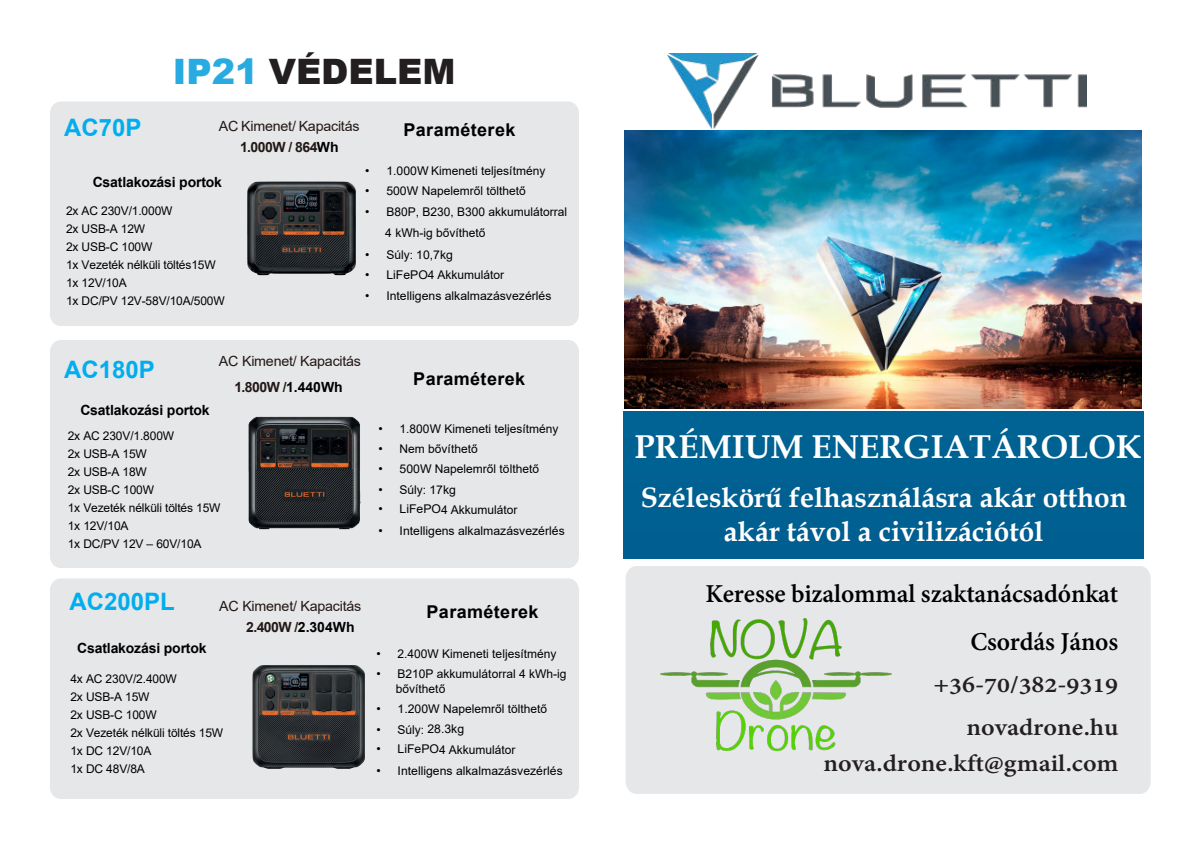
<style>
.page{position:relative;width:1202px;height:854px;background:#fff}
.page>*{position:absolute;margin:0;border:0;box-sizing:border-box;transform-origin:0 0}
.t1{font:900 35px "Arial";color:#231f20}
.t2{font:700 33px "Book Antiqua";color:#fff}
.t3{font:700 28px/33.6px "Book Antiqua";color:#fff;text-align:center}
.t4{font:700 28px/48.1px "Adobe Devanagari";letter-spacing:-.005em;color:#000;text-align:right}
.t5{font:700 26px/42.8px "Adobe Devanagari";color:#231f20;text-align:right;scale:1.1 1}
.t6{font:700 24px "Arial";color:#00aeef}
.t7{font:700 17.6px "Arial";letter-spacing:.02em;color:#000}
.t8{font:14px/26.2px "Arial";letter-spacing:-.015em;color:#231815;text-align:center}
.t9{font:700 14px "Arial";letter-spacing:-.01em;color:#000}
.t10{font:14px/21.2px "Arial";letter-spacing:-.015em;color:#231815;text-align:center}
.t11{font:12px/18px "Arial";color:#000}
.s1{color:#28abe1}
.s2{font-weight:700}
.s3{font-weight:700;color:#000}
.s4{font-size:12.2px}
</style>
<div class="page">
<div style="left:624px;top:411px;width:519px;height:147px;background:#006091"></div>
<div style="left:626px;top:566px;width:524px;height:227px;background:#e6e7e9"></div>
<img style="left:624px;top:131px;width:518px;height:277px">
<img style="left:668px;top:54px;width:419px;height:75px">
<img style="left:660px;top:618px;width:231px;height:131px">
<div style="left:50px;top:340px;width:529px;height:227px;background:#e6e7e9"></div>
<img style="left:248px;top:415px;width:113px;height:115px">
<div style="left:50px;top:101px;width:529px;height:225px;background:#e6e7e9;border-radius:11px"></div>
<img style="left:247px;top:181px;width:109px;height:95px">
<div style="left:50px;top:578px;width:529px;height:220px;background:#e6e7e9;border-radius:11px"></div>
<img style="left:252px;top:665px;width:113px;height:104px">
<h1 class="t1" style="left:173px;top:46px;width:284px"><span class="s1">IP21</span> VÉDELEM</h1>
<h3 class="t6" style="left:64px;top:110px;width:79px">AC70P</h3>
<p class="t10" style="left:219px;top:115px;width:142px">AC Kimenet/ Kapacitás<br><span class="s2">1.000W</span> <span class="s2">/</span> <span class="s2">86</span><span class="s2">4</span><span class="s3">Wh</span></p>
<h3 class="t7" style="left:403px;top:117px;width:113px">Paraméterek</h3>
<p class="t11" style="left:365px;top:162px;width:182px"><span class="s4">•</span> 1.000W Kimeneti teljesítmény</p>
<p class="t11" style="left:365px;top:182px;width:162px"><span class="s4">•</span> 500W Napelemről tölthető</p>
<p class="t11" style="left:385px;top:201px;width:183px;line-height:21.1px;text-indent:-20px"><span class="s4">•</span> B80P, B230, B300 akkumulátorral<br>4 kWh-ig bővíthető</p>
<p class="t11" style="left:365px;top:245px;width:89px"><span class="s4">•</span> Súly: 10,7kg</p>
<p class="t11" style="left:365px;top:266px;width:141px"><span class="s4">•</span> LiFePO4 Akkumulátor</p>
<p class="t11" style="left:365px;top:286px;width:188px"><span class="s4">•</span> Intelligens alkalmazásvezérlés</p>
<p class="t9" style="left:93px;top:172px;width:131px">Csatlakozási portok</p>
<p class="t11" style="left:66px;top:201px;width:160px">2x AC 230V/1.000W<br>2x USB-A 12W<br>2x USB-C 100W<br>1x Vezeték nélküli töltés15W<br>1x 12V/10A<br>1x DC/PV 12V-58V/10A/500W</p>
<h3 class="t6" style="left:64px;top:352px;width:92px">AC180P</h3>
<p class="t8" style="left:219px;top:348px;width:144px">AC Kimenet/ Kapacitás<br><span class="s2">1.800W /</span><span class="s3">1.440Wh</span></p>
<p class="t9" style="left:80px;top:400px;width:131px">Csatlakozási portok</p>
<p class="t11" style="left:68px;top:426px;width:154px">2x AC 230V/1.800W<br>2x USB-A 15W<br>2x USB-A 18W<br>2x USB-C 100W<br>1x Vezeték nélküli töltés 15W<br>1x 12V/10A<br>1x DC/PV 12V – 60V/10A</p>
<h3 class="t7" style="left:413px;top:366px;width:113px">Paraméterek</h3>
<p class="t11" style="left:378px;top:419px;width:181px"><span class="s4">•</span> 1.800W Kimeneti teljesítmény</p>
<p class="t11" style="left:378px;top:439px;width:101px"><span class="s4">•</span> Nem bővíthető</p>
<p class="t11" style="left:378px;top:459px;width:162px"><span class="s4">•</span> 500W Napelemről tölthető</p>
<p class="t11" style="left:378px;top:480px;width:79px"><span class="s4">•</span> Súly: 17kg</p>
<p class="t11" style="left:378px;top:500px;width:141px"><span class="s4">•</span> LiFePO4 Akkumulátor</p>
<p class="t11" style="left:378px;top:521px;width:188px"><span class="s4">•</span> Intelligens alkalmazásvezérlés</p>
<h3 class="t6" style="left:69px;top:584px;width:107px">AC200PL</h3>
<p class="t8" style="left:246px;top:595px;width:117px;line-height:20.9px;text-align:left;text-indent:-27px">AC Kimenet/ Kapacitás<br><span class="s2">2.400W /</span><span class="s3">2.304Wh</span></p>
<p class="t9" style="left:77px;top:637px;width:131px">Csatlakozási portok</p>
<p class="t11" style="left:70px;top:669px;width:154px">4x AC 230V/2.400W<br>2x USB-A 15W<br>2x USB-C 100W<br>2x Vezeték nélküli töltés 15W<br>1x DC 12V/10A<br>1x DC 48V/8A</p>
<h3 class="t7" style="left:426px;top:599px;width:113px">Paraméterek</h3>
<p class="t11" style="left:376px;top:644px;width:181px"><span class="s4">•</span> 2.400W Kimeneti teljesítmény</p>
<p class="t11" style="left:396px;top:666px;width:172px;line-height:14.4px;text-indent:-20px"><span class="s4">•</span> B210P akkumulátorral 4 kWh-ig bővíthető</p>
<p class="t11" style="left:376px;top:699px;width:172px"><span class="s4">•</span> 1.200W Napelemről tölthető</p>
<p class="t11" style="left:376px;top:719px;width:89px"><span class="s4">•</span> Súly: 28.3kg</p>
<p class="t11" style="left:376px;top:740px;width:141px"><span class="s4">•</span> LiFePO4 Akkumulátor</p>
<p class="t11" style="left:376px;top:761px;width:188px"><span class="s4">•</span> Intelligens alkalmazásvezérlés</p>
<h2 class="t2" style="left:634px;top:424px;width:508px">PRÉMIUM ENERGIATÁROLOK</h2>
<h3 class="t3" style="left:641px;top:480px;width:488px">Széleskörű felhasználásra akár otthon akár távol a civilizációtól</h3>
<h3 class="t4" style="left:705px;top:572px;width:414px">Keresse bizalommal szaktanácsadónkat<br>Csordás János</h3>
<h3 class="t5" style="left:933px;top:665px;width:170px">+36-70/382-9319 novadrone.hu</h3>
<h3 class="t5" style="left:823px;top:744px;width:270px">nova.drone.kft@gmail.com</h3>
</div>
